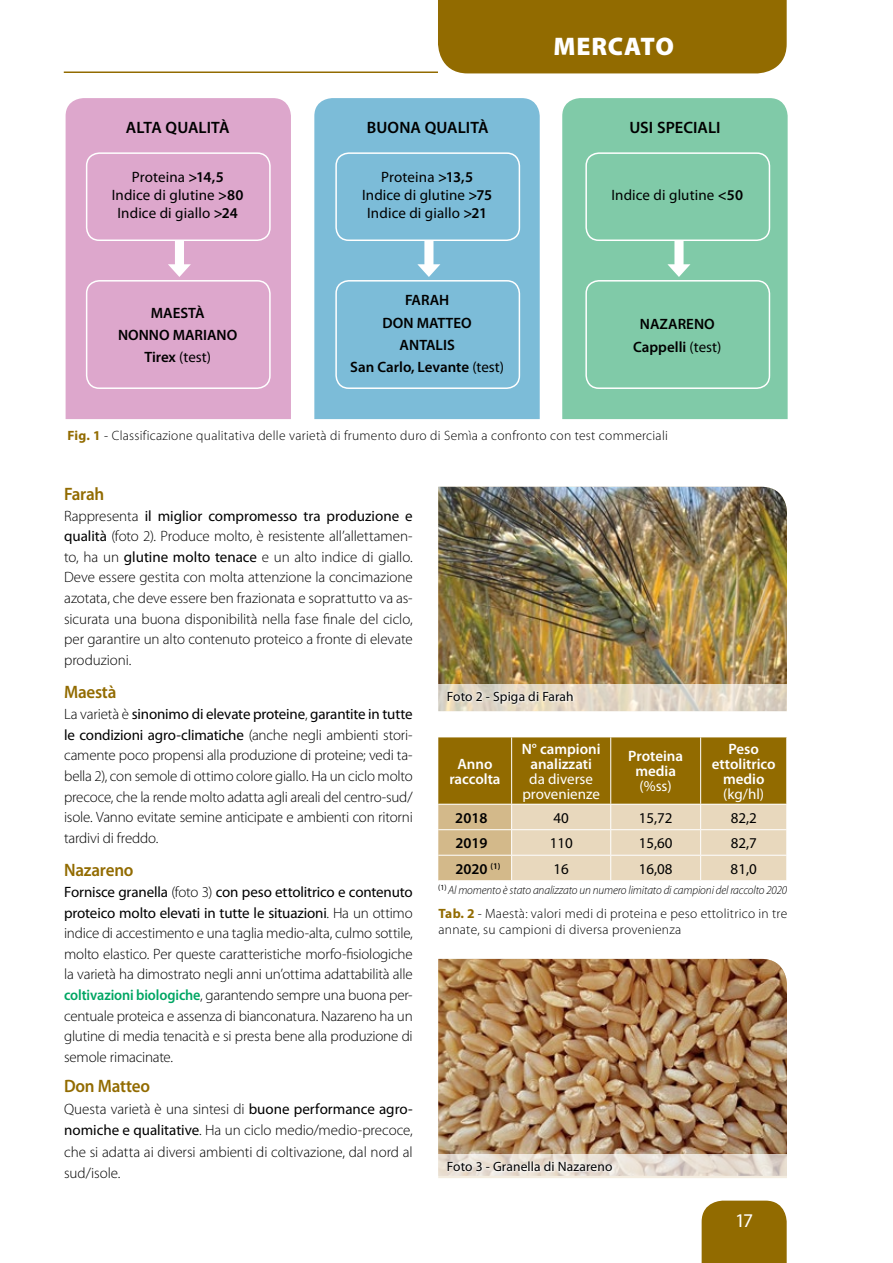
<style>
.page{position:relative;width:893px;height:1263px;background:#fff}
.page>*{position:absolute;margin:0;border:0;box-sizing:border-box;transform-origin:0 0}
.t1{font:900 25.5px "Myriad Pro";letter-spacing:.03em;color:#fff}
.t2{font:19.5px "Myriad Pro";color:#fff}
.t3{font:600 18px "Myriad Pro";letter-spacing:-.015em;color:#926b00;scale:.95 1}
.t4{font:600 16.5px "Myriad Pro";color:#000}
.t5{font:300 15px/20.7px "Myriad Pro";letter-spacing:-.01em;color:#000;text-align:justify}
.t6{font:15px/18px "Myriad Pro";letter-spacing:.005em;color:#000;text-align:center}
.t7{font:600 15px/22.2px "Myriad Pro";color:#000;text-align:center}
.t8{font:600 15px/15px "Myriad Pro";color:#fff;text-align:center}
.t9{font:15px/15px "Myriad Pro";color:#fff;text-align:center}
.t10{font:300 13.5px/16.5px "Myriad Pro";letter-spacing:.02em;color:#000}
.t11{font:13.5px "Myriad Pro";letter-spacing:.01em;color:#000}
.t12{font:italic 300 12px "Myriad Pro";letter-spacing:-.01em;color:#000;scale:.95 1}
.s1{font-weight:600}
.s2{font-weight:400}
.s3{font-weight:700;color:#926b00}
.s4{font-weight:600;color:#00a663}
</style>
<div class="page">
<div style="left:438px;top:0;width:349px;height:73px;background:#926b00"></div>
<div style="left:702px;top:1200px;width:85px;height:63px;background:#926b00"></div>
<hr style="left:64px;top:71px;width:374px;height:2px;background:#926b00">
<img style="left:438px;top:487px;width:349px;height:197px">
<img style="left:438px;top:959px;width:349px;height:195px">
<div style="left:314px;top:98px;width:226px;height:321px;background:#7cbcd8"></div>
<div style="left:562px;top:98px;width:226px;height:321px;background:#80caa8"></div>
<div style="left:66px;top:98px;width:225px;height:321px;background:#dda7cc"></div>
<div style="left:86px;top:152px;width:185px;height:89px;border:2px solid #fff;border-radius:13px"></div>
<div style="left:335px;top:152px;width:185px;height:89px;border:2px solid #fff;border-radius:13px"></div>
<div style="left:585px;top:152px;width:185px;height:89px;border:2px solid #fff;border-radius:13px"></div>
<div style="left:86px;top:280px;width:185px;height:109px;border:2px solid #fff;border-radius:13px"></div>
<div style="left:335px;top:280px;width:185px;height:109px;border:2px solid #fff;border-radius:13px"></div>
<div style="left:585px;top:280px;width:185px;height:109px;border:2px solid #fff;border-radius:13px"></div>
<svg style="left:168px;top:240px;width:23px;height:37px"></svg>
<svg style="left:417px;top:240px;width:23px;height:37px"></svg>
<svg style="left:667px;top:240px;width:23px;height:37px"></svg>
<svg style="left:438px;top:737px;width:349px;height:143px;background:#bfa463"></svg>
<svg style="left:438px;top:684px;width:349px;height:28px;background:#e2d8c9"></svg>
<svg style="left:438px;top:1154px;width:349px;height:24px;background:#e6ddd3"></svg>
<svg style="left:447px;top:691px;width:128px;height:15px"></svg>
<svg style="left:446px;top:690px;width:128px;height:15px;background:#eae2d4"></svg>
<svg style="left:447px;top:1160px;width:168px;height:13px"></svg>
<svg style="left:446px;top:1160px;width:167px;height:12px"></svg>
<h1 class="t1" style="left:554px;top:29px;width:122px">MERCATO</h1>
<p class="t4" style="left:126px;top:117px;width:105px">ALTA QUALITÀ</p>
<p class="t4" style="left:367px;top:117px;width:123px">BUONA QUALITÀ</p>
<p class="t4" style="left:629px;top:117px;width:93px">USI SPECIALI</p>
<p class="t6" style="left:112px;top:167px;width:133px">Proteina <span class="s1">&gt;14,5<br></span>Indice di glutine <span class="s1">&gt;80<br></span>Indice di giallo <span class="s1">&gt;24</span></p>
<p class="t6" style="left:362px;top:167px;width:132px">Proteina <span class="s1">&gt;13,5<br></span>Indice di glutine <span class="s1">&gt;75<br></span>Indice di giallo <span class="s1">&gt;21</span></p>
<p class="t6" style="left:611px;top:185px;width:133px">Indice di glutine <span class="s1">&lt;50</span></p>
<p class="t7" style="left:118px;top:301px;width:121px">MAESTÀ<br>NONNO MARIANO<br>Tirex <span class="s2">(test)</span></p>
<p class="t7" style="left:350px;top:289px;width:155px">FARAH<br>DON MATTEO<br>ANTALIS<br>San Carlo, Levante <span class="s2">(test)</span></p>
<p class="t7" style="left:633px;top:313px;width:90px">NAZARENO<br>Cappelli <span class="s2">(test)</span></p>
<p class="t10" style="left:67px;top:428px;width:602px"><span class="s3">Fig. 1</span> - Classificazione qualitativa delle varietà di frumento duro di Semìa a confronto con test commerciali</p>
<p class="t3" style="left:64px;top:482px;width:44px">Farah</p>
<p class="t5" style="left:64px;top:505px;width:350px">Rappresenta <span class="s2">il miglior compromesso tra produzione e qualità</span> (foto 2). Produce molto, è resistente all’allettamen&shy;to, ha un <span class="s2">glutine molto tenace</span> e un alto indice di giallo.<br>Deve essere gestita con molta attenzione la concimazione azotata, che deve essere ben frazionata e soprattutto va as&shy;sicurata una buona disponibilità nella fase finale del ciclo, per garantire un alto contenuto proteico a fronte di elevate produzioni.</p>
<p class="t3" style="left:64px;top:681px;width:57px">Maestà</p>
<p class="t5" style="left:64px;top:703px;width:350px">La varietà è <span class="s2">sinonimo di elevate proteine</span>, <span class="s2">garantite in tutte le condizioni agro-climatiche</span> (anche negli ambienti stori&shy;camente poco propensi alla produzione di proteine; vedi ta&shy;bella 2), con semole di ottimo colore giallo. Ha un ciclo molto precoce, che la rende molto adatta agli areali del centro-sud/ isole. Vanno evitate semine anticipate e ambienti con ritorni tardivi di freddo.</p>
<p class="t3" style="left:64px;top:859px;width:75px">Nazareno</p>
<p class="t5" style="left:64px;top:881px;width:350px"><span class="s2">Fornisce granella</span> (foto 3) <span class="s2">con peso ettolitrico e contenuto proteico molto elevati in tutte le situazioni</span>. Ha un ottimo indice di accestimento e una taglia medio-alta, culmo sottile, molto elastico. Per queste caratteristiche morfo-fisiologiche la varietà ha dimostrato negli anni un’ottima adattabilità alle <span class="s4">coltivazioni biologiche</span>, garantendo sempre una buona per&shy;centuale proteica e assenza di bianconatura. Nazareno ha un glutine di media tenacità e si presta bene alla produzione di semole rimacinate.</p>
<p class="t3" style="left:64px;top:1074px;width:92px">Don Matteo</p>
<p class="t5" style="left:64px;top:1098px;width:350px;line-height:21.6px">Questa varietà è una sintesi di <span class="s2">buone performance agro&shy;nomiche e qualitative</span>. Ha un ciclo medio/medio-precoce, che si adatta ai diversi ambienti di coltivazione, dal nord al sud/isole.</p>
<p class="t11" style="left:447px;top:688px;width:128px">Foto 2 - Spiga di Farah</p>
<p class="t8" style="left:449px;top:756px;width:53px">Anno raccolta</p>
<p class="t8" style="left:522px;top:741px;width:80px">N° campioni analizzati</p>
<p class="t9" style="left:522px;top:771px;width:79px">da diverse provenienze</p>
<p class="t8" style="left:628px;top:748px;width:56px">Proteina media</p>
<p class="t9" style="left:640px;top:779px;width:34px">(%ss)</p>
<p class="t8" style="left:712px;top:741px;width:65px">Peso ettolitrico medio</p>
<p class="t9" style="left:723px;top:786px;width:42px">(kg/hl)</p>
<p class="t7" style="left:455px;top:806px;width:34px">2018</p>
<p class="t6" style="left:553px;top:808px;width:17px">40</p>
<p class="t6" style="left:639px;top:808px;width:35px">15,72</p>
<p class="t6" style="left:731px;top:808px;width:28px">82,2</p>
<p class="t7" style="left:455px;top:831px;width:34px">2019</p>
<p class="t6" style="left:550px;top:834px;width:25px">110</p>
<p class="t6" style="left:639px;top:834px;width:35px">15,60</p>
<p class="t6" style="left:731px;top:834px;width:28px">82,7</p>
<p class="t7" style="left:455px;top:857px;width:47px">2020 <sup>(1)</sup></p>
<p class="t6" style="left:553px;top:859px;width:17px">16</p>
<p class="t6" style="left:639px;top:859px;width:35px">16,08</p>
<p class="t6" style="left:731px;top:859px;width:28px">81,0</p>
<p class="t12" style="left:438px;top:883px;width:369px"><sup>(1)</sup> Al momento è stato analizzato un numero limitato di campioni del raccolto 2020</p>
<p class="t10" style="left:438px;top:905px;width:350px"><span class="s3">Tab. 2</span> - Maestà: valori medi di proteina e peso ettolitrico in tre annate, su campioni di diversa provenienza</p>
<p class="t11" style="left:447px;top:1158px;width:167px">Foto 3 - Granella di Nazareno</p>
<h2 class="t2" style="left:735px;top:1208px;width:20px">17</h2>
</div>
